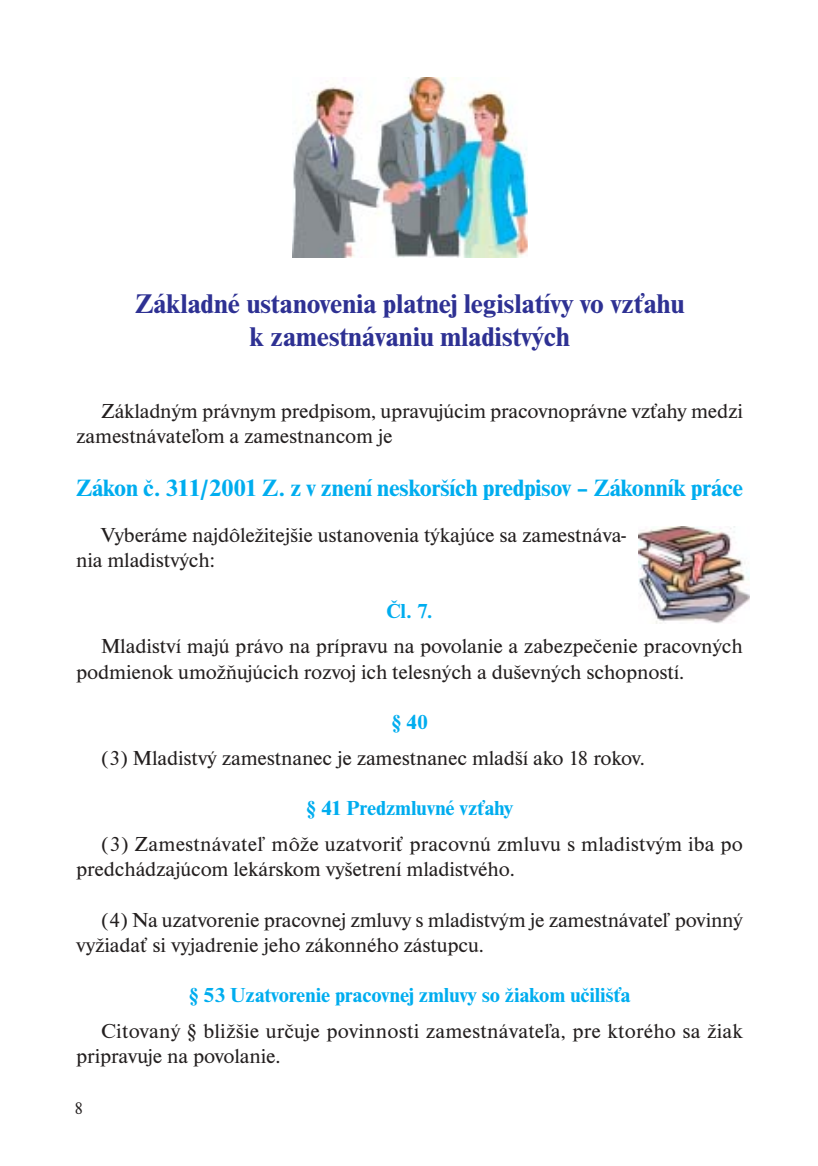
<style>
.page{position:relative;width:818px;height:1166px;background:#fff}
.page>*{position:absolute;margin:0;border:0;box-sizing:border-box;transform-origin:0 0}
.t1{font:700 28px/33.6px "Nimbus Rom DCE";letter-spacing:-.01em;color:#2e3193;text-align:center;scale:1.05 1}
.t2{font:700 24.5px "Nimbus Rom DCE";letter-spacing:-.02em;color:#00adef;scale:1.05 1}
.t3{font:21px/25.2px "Nimbus Rom DCE";letter-spacing:-.01em;color:#231f1f;scale:1.05 1}
.t4{font:700 21px "Nimbus Rom DCE";letter-spacing:-.01em;color:#00adef;scale:1.05 1}
.t5{font:17.5px "Nimbus Rom DCE";color:#231f1f}
</style>
<div class="page">
<img style="left:638px;top:526px;width:111px;height:97px">
<img style="left:292px;top:77px;width:235px;height:181px">
<h1 class="t1" style="left:135px;top:289px;width:524px">Základné ustanovenia platnej legislatívy vo vzťahu k zamestnávaniu mladistvých</h1>
<p class="t3" style="left:76px;top:400px;width:636px;text-indent:25px">Základným právnym predpisom, upravujúcim pracovnoprávne vzťahy medzi zamestnávateľom a zamestnancom je</p>
<p class="t2" style="left:76px;top:478px;width:636px">Zákon č. 311/2001 Z. z v znení neskorších predpisov – Zákonník práce</p>
<p class="t3" style="left:76px;top:524px;width:525px;text-indent:25px">Vyberáme najdôležitejšie ustanovenia týkajúce sa zamestnáva&shy;nia mladistvých:</p>
<p class="t4" style="left:386px;top:603px;width:46px">Čl. 7.</p>
<p class="t3" style="left:76px;top:636px;width:636px;text-indent:25px">Mladiství majú právo na prípravu na povolanie a zabezpečenie pracovných podmienok umožňujúcich rozvoj ich telesných a duševných schopností.</p>
<p class="t4" style="left:391px;top:714px;width:36px">§ 40</p>
<p class="t3" style="left:101px;top:747px;width:519px">(3) Mladistvý zamestnanec je zamestnanec mladší ako 18 rokov.</p>
<p class="t4" style="left:306px;top:800px;width:199px">§ 41 Predzmluvné vzťahy</p>
<p class="t3" style="left:76px;top:833px;width:636px;text-indent:25px">(3) Zamestnávateľ môže uzatvoriť pracovnú zmluvu s mladistvým iba po predchádzajúcom lekárskom vyšetrení mladistvého.</p>
<p class="t3" style="left:76px;top:909px;width:636px;text-indent:25px">(4) Na uzatvorenie pracovnej zmluvy s mladistvým je zamestnávateľ povinný vyžiadať si vyjadrenie jeho zákonného zástupcu.</p>
<p class="t4" style="left:189px;top:987px;width:422px">§ 53 Uzatvorenie pracovnej zmluvy so žiakom učilišťa</p>
<p class="t3" style="left:76px;top:1020px;width:636px;text-indent:25px">Citovaný § bližšie určuje povinnosti zamestnávateľa, pre ktorého sa žiak pripravuje na povolanie.</p>
<p class="t5" style="left:74px;top:1101px;width:10px">8</p>
</div>
